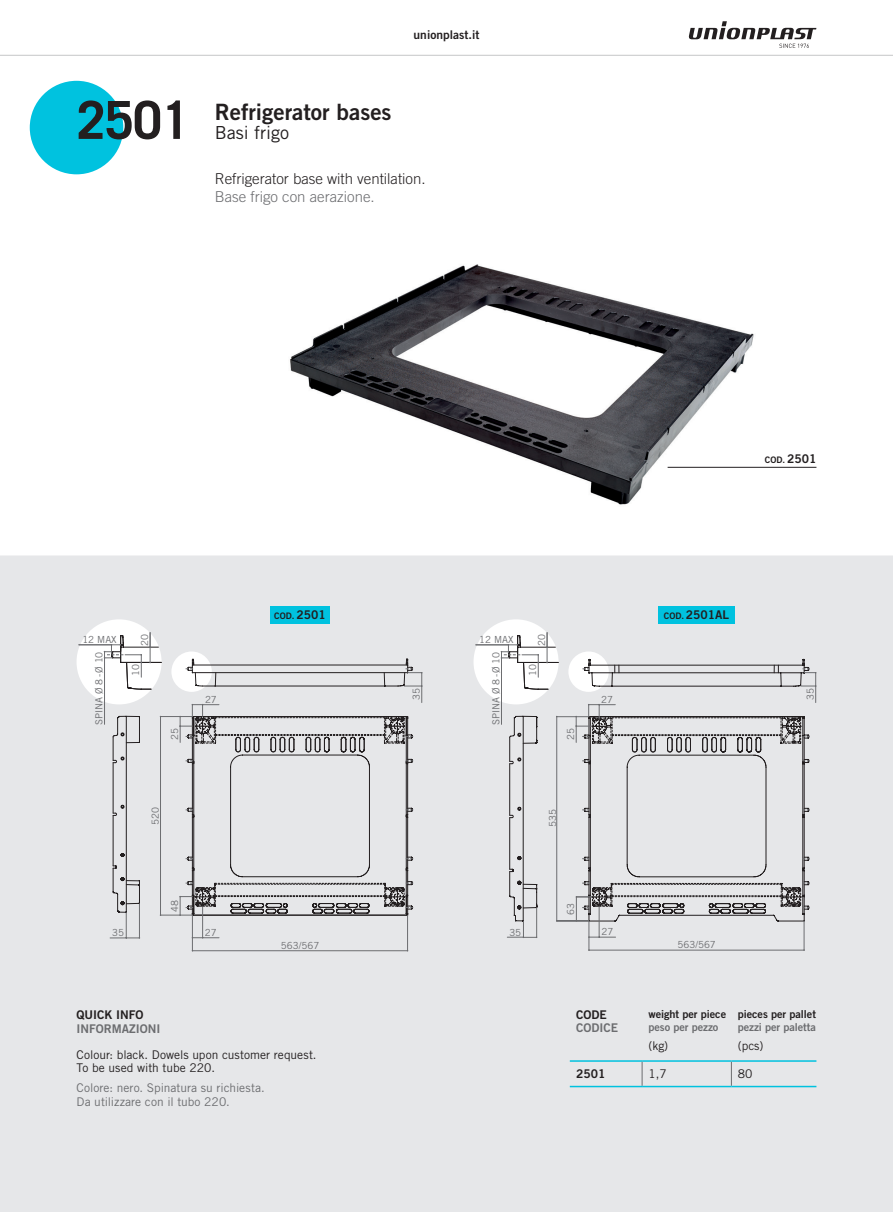
<style>
.page{position:relative;width:893px;height:1212px;background:#fff}
.page>*{position:absolute;margin:0;border:0;box-sizing:border-box;transform-origin:0 0}
.t1{font:700 52.5px "Trade Gothic LT Std";color:#231f20}
.t2{font:22.5px "Trade Gothic LT Std Bd 2";color:#231f20}
.t3{font:18px "Trade Gothic LT Std";color:#231f20}
.t4{font:300 15px "Trade Gothic LT Std";color:#231f20}
.t5{font:300 15px "Trade Gothic LT Std";color:#6c6d70}
.t6{font:12px/13.5px "Trade Gothic LT Std";color:#231f20}
.t7{font:12px/13.5px "Trade Gothic LT Std";color:#6c6d70}
.t8{font:12px "Trade Gothic LT Std Bd 2";color:#231f20}
.t9{font:12px "Trade Gothic LT Std Bd 2";color:#6c6d70}
.t10{font:10.95px "Trade Gothic LT Std Bd 2";letter-spacing:-.005em;color:#231f20}
.t11{font:10.95px "Trade Gothic LT Std Bd 2";letter-spacing:-.005em;color:#6c6d70}
.t12{font:9.75px "Trade Gothic LT Std";color:#6c6d70}
.t13{font:9px "Trade Gothic LT Std Bd 2";color:#231f20}
.s1{font-size:12px}
.s2{font-size:9px}
</style>
<div class="page">
<div style="left:0;top:555px;width:893px;height:657px;background:#e6e7e9"></div>
<img style="left:290px;top:264px;width:490px;height:241px">
<div style="left:77px;top:619px;width:85px;height:85px;background:#fff;border-radius:50%"></div>
<div style="left:171px;top:651px;width:41px;height:41px;background:#fff;border-radius:50%"></div>
<div style="left:473px;top:619px;width:86px;height:85px;background:#fff;border-radius:50%"></div>
<div style="left:568px;top:651px;width:41px;height:41px;background:#fff;border-radius:50%"></div>
<div style="left:658px;top:606px;width:77px;height:17px;background:#00c2df"></div>
<div style="left:270px;top:606px;width:60px;height:17px;background:#00c2df"></div>
<div style="left:30px;top:81px;width:93px;height:93px;background:#00c2df;border-radius:50%"></div>
<hr style="left:570px;top:1060px;width:72px;height:2px;background:#00c2df">
<hr style="left:642px;top:1060px;width:89px;height:2px;background:#00c2df">
<hr style="left:731px;top:1060px;width:85px;height:2px;background:#00c2df">
<svg style="left:642px;top:1062px;width:1px;height:24px"></svg>
<svg style="left:731px;top:1062px;width:1px;height:24px"></svg>
<hr style="left:570px;top:1086px;width:72px;height:1px;background:#00c2df">
<hr style="left:642px;top:1086px;width:89px;height:1px;background:#00c2df">
<hr style="left:731px;top:1086px;width:85px;height:1px;background:#00c2df">
<hr style="left:668px;top:467px;width:148px;height:1px;background:#231f20">
<hr style="left:407px;top:915px;width:1px;height:35px;background:#6c6d70">
<hr style="left:161px;top:915px;width:32px;height:1px;background:#6c6d70">
<hr style="left:161px;top:716px;width:31px;height:1px;background:#6c6d70">
<hr style="left:557px;top:716px;width:32px;height:1px;background:#6c6d70">
<hr style="left:160px;top:716px;width:1px;height:199px;background:#6c6d70">
<hr style="left:192px;top:950px;width:216px;height:1px;background:#6c6d70">
<svg style="left:193px;top:937px;width:26px;height:1px"></svg>
<hr style="left:192px;top:915px;width:1px;height:36px;background:#6c6d70">
<hr style="left:202px;top:907px;width:1px;height:31px;background:#6c6d70">
<svg style="left:110px;top:716px;width:30px;height:223px"></svg>
<hr style="left:139px;top:904px;width:1px;height:34px;background:#6c6d70">
<svg style="left:507px;top:716px;width:30px;height:222px"></svg>
<hr style="left:104px;top:658px;width:1px;height:66px;background:#6c6d70">
<hr style="left:79px;top:644px;width:32px;height:1px;background:#6c6d70">
<hr style="left:501px;top:658px;width:1px;height:66px;background:#6c6d70">
<hr style="left:476px;top:644px;width:32px;height:1px;background:#6c6d70">
<hr style="left:557px;top:921px;width:32px;height:1px;background:#6c6d70">
<hr style="left:556px;top:716px;width:1px;height:205px;background:#6c6d70">
<svg style="left:104px;top:632px;width:58px;height:58px"></svg>
<svg style="left:179px;top:659px;width:243px;height:257px"></svg>
<svg style="left:501px;top:633px;width:58px;height:57px"></svg>
<svg style="left:575px;top:659px;width:241px;height:292px"></svg>
<svg style="left:688px;top:21px;width:128px;height:27px"></svg>
<hr style="left:0;top:55px;width:893px;height:1px;background:#939598">
<p class="t8" style="left:414px;top:28px;width:67px">unionplast.it</p>
<h1 class="t1" style="left:77px;top:88px;width:115px">2501</h1>
<h2 class="t2" style="left:215px;top:98px;width:178px">Refrigerator bases</h2>
<h3 class="t3" style="left:215px;top:122px;width:76px">Basi frigo</h3>
<h3 class="t4" style="left:215px;top:170px;width:212px">Refrigerator base with ventilation.</h3>
<h3 class="t5" style="left:215px;top:188px;width:162px">Base frigo con aerazione.</h3>
<p class="t13" style="left:765px;top:454px;width:53px">COD. <span class="s1">2501</span></p>
<p class="t13" style="left:274px;top:610px;width:53px">COD. <span class="s1">2501</span></p>
<p class="t8" style="left:664px;top:607px;width:67px"><span class="s2">COD.</span> 2501AL</p>
<p class="t12" style="left:82px;top:633px;width:36px">12 MAX</p>
<p class="t12" style="left:93px;top:725px;width:75px;rotate:-90deg">SPINA Ø 8-Ø 10</p>
<p class="t12" style="left:139px;top:646px;width:13px;rotate:-90deg">20</p>
<p class="t12" style="left:130px;top:676px;width:13px;rotate:-90deg">10</p>
<p class="t12" style="left:536px;top:646px;width:13px;rotate:-90deg">20</p>
<p class="t12" style="left:479px;top:633px;width:36px">12 MAX</p>
<p class="t12" style="left:490px;top:725px;width:75px;rotate:-90deg">SPINA Ø 8-Ø 10</p>
<p class="t12" style="left:527px;top:676px;width:13px;rotate:-90deg">10</p>
<p class="t12" style="left:410px;top:700px;width:13px;rotate:-90deg">35</p>
<p class="t12" style="left:804px;top:700px;width:13px;rotate:-90deg">35</p>
<p class="t12" style="left:205px;top:693px;width:13px">27</p>
<p class="t12" style="left:601px;top:693px;width:13px">27</p>
<p class="t12" style="left:169px;top:740px;width:13px;rotate:-90deg">25</p>
<p class="t12" style="left:565px;top:740px;width:13px;rotate:-90deg">25</p>
<p class="t12" style="left:149px;top:825px;width:19px;rotate:-90deg">520</p>
<p class="t12" style="left:547px;top:827px;width:19px;rotate:-90deg">535</p>
<p class="t12" style="left:169px;top:912px;width:13px;rotate:-90deg">48</p>
<p class="t12" style="left:565px;top:915px;width:13px;rotate:-90deg">63</p>
<p class="t12" style="left:205px;top:926px;width:13px">27</p>
<p class="t12" style="left:112px;top:926px;width:13px">35</p>
<p class="t12" style="left:509px;top:926px;width:13px">35</p>
<p class="t12" style="left:601px;top:926px;width:13px">27</p>
<p class="t12" style="left:281px;top:939px;width:40px">563/567</p>
<p class="t12" style="left:677px;top:939px;width:40px">563/567</p>
<p class="t8" style="left:77px;top:1007px;width:68px">QUICK INFO</p>
<p class="t9" style="left:77px;top:1021px;width:85px">INFORMAZIONI</p>
<p class="t6" style="left:77px;top:1047px;width:242px">Colour: black. Dowels upon customer request.<br>To be used with tube 220.</p>
<p class="t7" style="left:77px;top:1081px;width:190px">Colore: nero. Spinatura su richiesta.<br>Da utilizzare con il tubo 220.</p>
<p class="t8" style="left:576px;top:1007px;width:32px">CODE</p>
<p class="t9" style="left:576px;top:1020px;width:43px">CODICE</p>
<p class="t10" style="left:648px;top:1007px;width:79px">weight per piece</p>
<p class="t11" style="left:648px;top:1021px;width:71px">peso per pezzo</p>
<p class="t6" style="left:648px;top:1039px;width:21px">(kg)</p>
<p class="t10" style="left:738px;top:1007px;width:80px">pieces per pallet</p>
<p class="t11" style="left:738px;top:1021px;width:80px">pezzi per paletta</p>
<p class="t6" style="left:738px;top:1039px;width:27px">(pcs)</p>
<p class="t8" style="left:576px;top:1066px;width:31px">2501</p>
<p class="t6" style="left:648px;top:1067px;width:20px">1,7</p>
<p class="t6" style="left:738px;top:1067px;width:16px">80</p>
</div>
